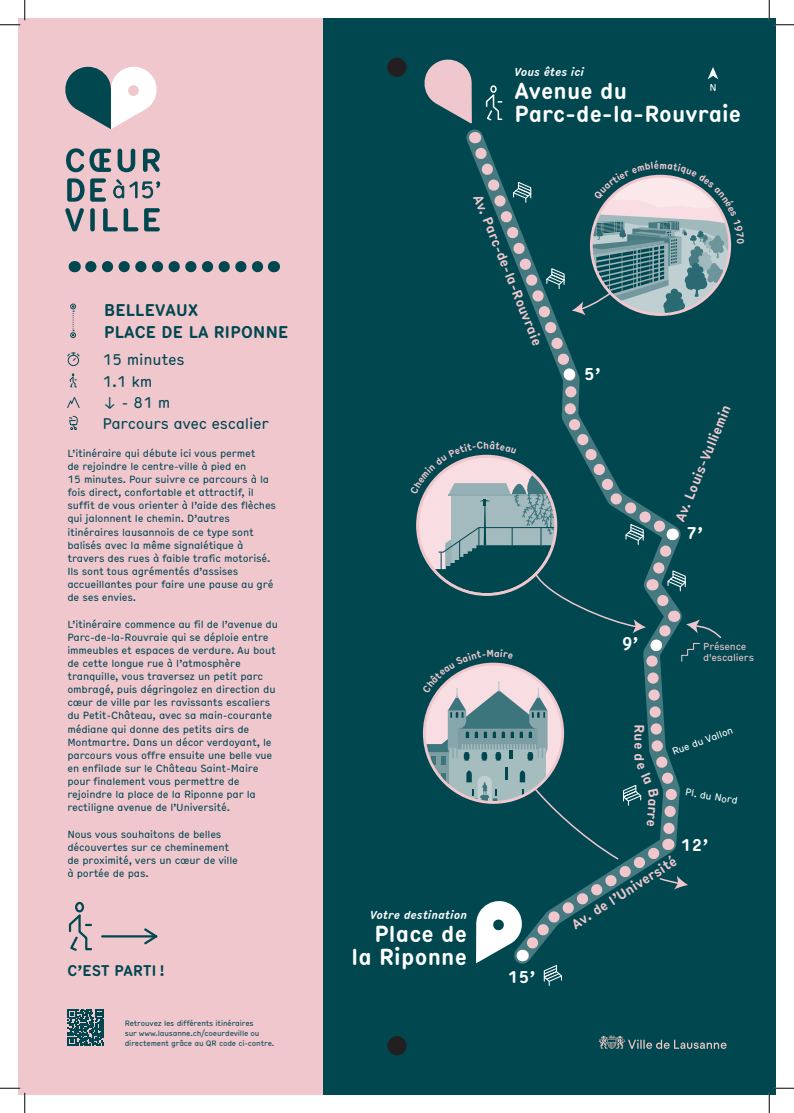
<style>
.page{position:relative;width:794px;height:1113px;background:#fff}
.page>*{position:absolute;margin:0;border:0;box-sizing:border-box;transform-origin:0 0}
.t1{font:700 condensed 22.5px/23.2px "Hermes";letter-spacing:-.02em;color:#fff;text-align:right}
.t2{font:700 condensed 16.5px/21.8px "Hermes";letter-spacing:-.02em;color:#004750}
.t3{font:700 condensed 16.5px "Hermes";color:#fff}
.t4{font:condensed 15px/21.3px "Hermes";letter-spacing:-.02em;color:#004750}
.t5{font:700 condensed 15px "Hermes";letter-spacing:-.025em;color:#004750}
.t6{font:700 condensed 13.5px "Hermes";color:#f1c7ce}
.t7{font:italic 700 condensed 11.25px "Hermes";letter-spacing:-.02em;color:#fff}
.t8{font:condensed 10.12px/13.1px "Hermes";letter-spacing:-.02em;color:#004750}
.t9{font:condensed 9.75px "Hermes";color:#fff}
.t10{font:condensed 9.75px/10.7px "Hermes";letter-spacing:-.02em;color:#f1c7ce}
.t11{font:700 condensed 9.75px "Hermes";color:#f1c7ce}
.t12{font:condensed 7.5px/9.8px "Hermes";letter-spacing:-.02em;color:#004750}
</style>
<div class="page">
<div style="left:19px;top:19px;width:756px;height:1075px;background:#004750"></div>
<div style="left:18px;top:18px;width:304px;height:1076px;background:#f1c7ce"></div>
<svg style="left:466px;top:139px;width:206px;height:301px"></svg>
<svg style="left:563px;top:368px;width:12px;height:12px"></svg>
<svg style="left:424px;top:59px;width:48px;height:65px"></svg>
<div style="left:490px;top:85px;width:6px;height:8px;border:2px solid #fff;border-radius:50%"></div>
<svg style="left:485px;top:94px;width:18px;height:27px"></svg>
<svg style="left:512px;top:181px;width:20px;height:22px"></svg>
<div style="left:75px;top:901px;width:9px;height:11px;border:2px solid #004750;border-radius:50%"></div>
<svg style="left:81px;top:923px;width:11px;height:28px"></svg>
<svg style="left:142px;top:928px;width:16px;height:17px"></svg>
<hr style="left:102px;top:935px;width:54px;height:2px;background:#004750">
<svg style="left:68px;top:1009px;width:36px;height:36px"></svg>
<svg style="left:70px;top:303px;width:6px;height:35px"></svg>
<svg style="left:91px;top:261px;width:173px;height:11px"></svg>
<svg style="left:599px;top:1035px;width:127px;height:13px"></svg>
<svg style="left:66px;top:148px;width:45px;height:24px"></svg>
<svg style="left:118px;top:149px;width:17px;height:23px"></svg>
<svg style="left:143px;top:149px;width:17px;height:23px"></svg>
<svg style="left:67px;top:178px;width:39px;height:24px"></svg>
<svg style="left:65px;top:208px;width:19px;height:23px"></svg>
<div style="left:90px;top:208px;width:5px;height:23px;background:#004750;border-radius:2px"></div>
<svg style="left:103px;top:208px;width:15px;height:23px"></svg>
<svg style="left:124px;top:208px;width:14px;height:23px"></svg>
<svg style="left:144px;top:208px;width:16px;height:23px"></svg>
<svg style="left:113px;top:179px;width:47px;height:19px"></svg>
<svg style="left:65px;top:66px;width:92px;height:63px"></svg>
<div style="left:387px;top:58px;width:19px;height:19px;background:#231f20;border-radius:50%"></div>
<div style="left:387px;top:1036px;width:19px;height:19px;background:#231f20;border-radius:50%"></div>
<svg style="left:708px;top:67px;width:10px;height:12px"></svg>
<svg style="left:67px;top:352px;width:13px;height:77px"></svg>
<svg style="left:68px;top:907px;width:13px;height:44px"></svg>
<svg style="left:0;top:0;width:26px;height:26px"></svg>
<svg style="left:0;top:1087px;width:26px;height:25px"></svg>
<svg style="left:768px;top:0;width:26px;height:26px"></svg>
<svg style="left:768px;top:1087px;width:26px;height:25px"></svg>
<svg style="left:545px;top:160px;width:187px;height:155px"></svg>
<svg style="left:416px;top:440px;width:306px;height:546px"></svg>
<h2 class="t2" style="left:104px;top:298px;width:186px">BELLEVAUX<br>PLACE DE LA RIPONNE</h2>
<h3 class="t4" style="left:102px;top:348px;width:168px">15 minutes<br>1.1 km<br>↓ - 81 m<br>Parcours avec escalier</h3>
<p class="t8" style="left:67px;top:446px;width:210px">L’itinéraire qui débute ici vous permet<br>de rejoindre le centre-ville à pied en<br>15 minutes. Pour suivre ce parcours à la fois direct, confortable et attractif, il suffit de vous orienter à l’aide des flèches qui jalonnent le chemin. D’autres itinéraires lausannois de ce type sont balisés avec la même signalétique à travers des rues à faible trafic motorisé.<br>Ils sont tous agrémentés d’assises accueillantes pour faire une pause au gré de ses envies.</p>
<p class="t8" style="left:67px;top:616px;width:212px">L’itinéraire commence au fil de l’avenue du Parc-de-la-Rouvraie qui se déploie entre immeubles et espaces de verdure. Au bout de cette longue rue à l’atmosphère tranquille, vous traversez un petit parc ombragé, puis dégringolez en direction du cœur de ville par les ravissants escaliers du Petit-Château, avec sa main-courante médiane qui donne des petits airs de Montmartre. Dans un décor verdoyant, le parcours vous offre ensuite une belle vue en enfilade sur le Château Saint-Maire pour finalement vous permettre de rejoindre la place de la Riponne par la rectiligne avenue de l’Université.</p>
<p class="t8" style="left:67px;top:826px;width:172px">Nous vous souhaitons de belles découvertes sur ce cheminement de proximité, vers un cœur de ville à portée de pas.</p>
<h3 class="t5" style="left:67px;top:958px;width:99px">C’EST PARTI !</h3>
<p class="t12" style="left:125px;top:1018px;width:151px">Retrouvez les différents itinéraires<br>sur www.lausanne.ch/coeurdeville ou directement grâce au QR code ci-contre.</p>
<p class="t7" style="left:514px;top:63px;width:71px">Vous êtes ici</p>
<h1 class="t1" style="left:514px;top:77px;width:229px;text-align:left">Avenue du<br>Parc-de-la-Rouvraie</h1>
<p class="t9" style="left:709px;top:80px;width:9px">N</p>
<h3 class="t6" style="left:487px;top:191px;width:163px;rotate:68deg">Av. Parc-de-la-Rouvraie</h3>
<p class="t11" style="left:483px;top:438px;width:8px">h</p>
<h2 class="t3" style="left:584px;top:361px;width:18px">5’</h2>
<h3 class="t6" style="left:670px;top:517px;width:127px;rotate:-68deg">Av. Louis-Vulliemin</h3>
<h2 class="t3" style="left:686px;top:521px;width:18px">7’</h2>
<p class="t7" style="left:370px;top:906px;width:99px">Votre destination</p>
<h1 class="t1" style="left:351px;top:920px;width:118px">Place de la Riponne</h1>
<h2 class="t3" style="left:507px;top:964px;width:29px">15’</h2>
<h2 class="t3" style="left:621px;top:631px;width:18px">9’</h2>
<p class="t10" style="left:703px;top:641px;width:52px">Présence d'escaliers</p>
<h3 class="t6" style="left:649px;top:724px;width:39px;rotate:90deg">Rue d</h3>
<h3 class="t6" style="left:663px;top:798px;width:31px;rotate:93deg">arre</h3>
<p class="t9" style="left:670px;top:744px;width:66px;rotate:-20deg">Rue du Vallon</p>
<p class="t9" style="left:686px;top:784px;width:55px;rotate:10deg">Pl. du Nord</p>
<h2 class="t3" style="left:680px;top:832px;width:29px">12’</h2>
<h3 class="t6" style="left:567px;top:917px;width:123px;rotate:-33deg">Av. de l’Université</h3>
</div>
